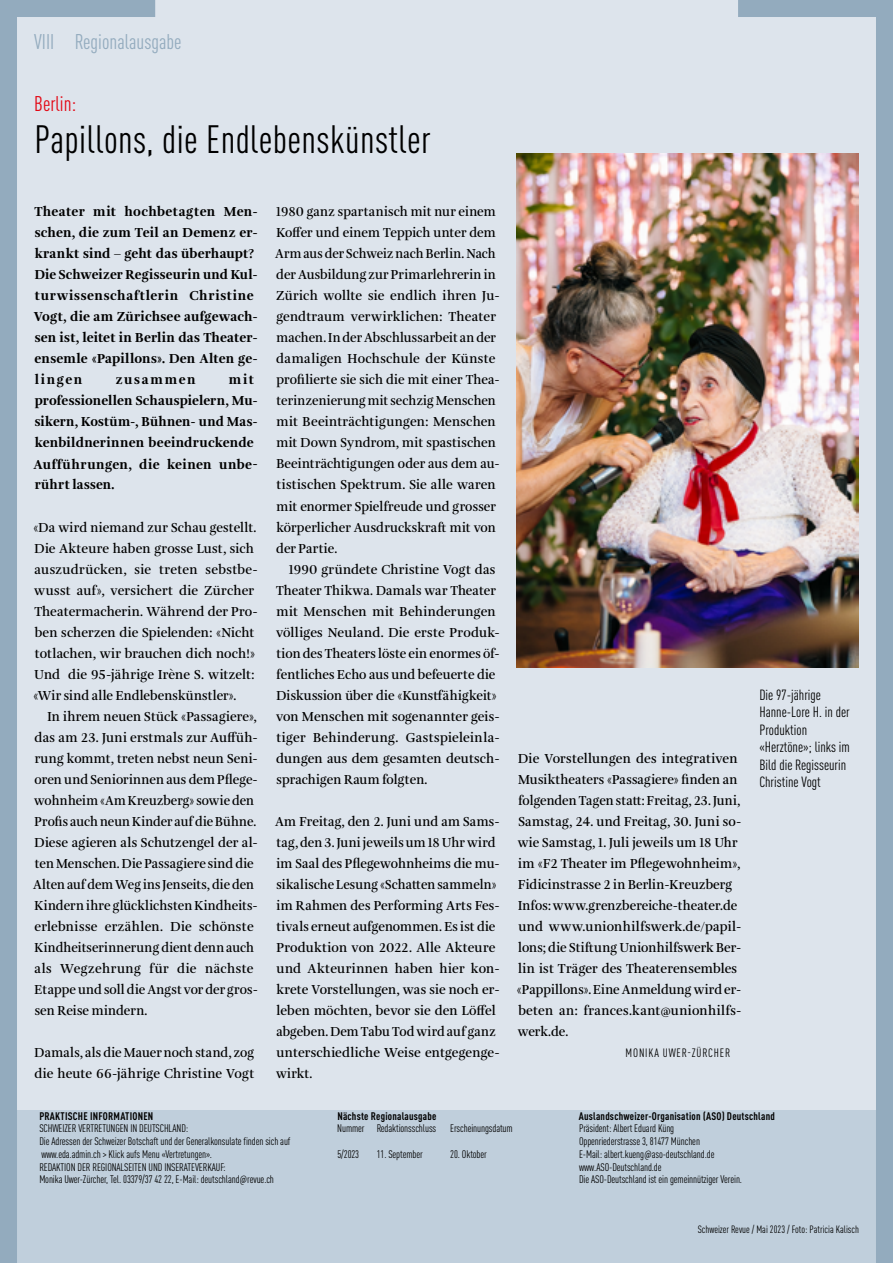
<style>
.page{position:relative;width:893px;height:1263px;background:#dde4ec}
.page>*{position:absolute;margin:0;border:0;box-sizing:border-box;transform-origin:0 0}
.t1{font:condensed 39px "DINOT";letter-spacing:.01em;color:#000}
.t2{font:condensed 21px "DINOT";color:#93abbe}
.t3{font:condensed 21px "DINOT";color:#e30613}
.t4{font:condensed 14.7px/17.5px "DINOT";color:#000}
.t5{font:600 13.5px/21px "Amalia Pro";letter-spacing:.01em;color:#000;scale:.95 1}
.t6{font:600 13.5px/21px "Amalia Pro";letter-spacing:.01em;color:#000}
.t7{font:600 13.5px/21px "Amalia Pro";letter-spacing:.01em;color:#000;scale:.96 1}
.t8{font:900 13.5px/21px "Amalia Pro";letter-spacing:.015em;color:#000}
.t9{font:900 13.5px "Amalia Pro";letter-spacing:.12em;color:#000}
.t10{font:condensed 12px "DINOT";letter-spacing:.07em;color:#000}
.t11{font:condensed 10.8px/12.8px "DINOT";letter-spacing:-.01em;color:#000}
.t12{font:700 condensed 10.8px "DINOT";letter-spacing:.02em;color:#000}
.t13{font:condensed 10.5px "DINOT";color:#000}
</style>
<div class="page">
<div style="left:0;top:1110px;width:893px;height:153px;background:#c0cfdc"></div>
<svg style="left:0;top:0;width:155px;height:1263px"></svg>
<svg style="left:738px;top:0;width:155px;height:1263px"></svg>
<img style="left:516px;top:153px;width:343px;height:514px">
<h2 class="t2" style="left:34px;top:30px;width:149px">VIII Regionalausgabe</h2>
<h2 class="t3" style="left:34px;top:92px;width:44px">Berlin:</h2>
<h1 class="t1" style="left:34px;top:117px;width:398px">Papillons, die Endlebenskünstler</h1>
<p class="t8" style="left:34px;top:202px;width:226px">Theater mit hochbetagten Men&shy;schen, die zum Teil an Demenz er&shy;krankt sind – geht das überhaupt?<br>Die Schweizer Regisseurin und Kul&shy;turwissenschaftlerin Christine<br>Vogt, die am Zürichsee aufgewach&shy;sen ist, leitet in Berlin das Theater&shy;ensemle «Papillons». Den Alten ge&shy;lingen</p>
<p class="t5" style="left:275px;top:202px;width:238px">1980 ganz spartanisch mit nur einem Koffer und einem Teppich unter dem Arm aus der Schweiz nach Berlin. Nach der Ausbildung zur Primarlehrerin in Zürich wollte sie endlich ihren Ju&shy;gendtraum verwirklichen: Theater machen. In der Abschlussarbeit an der damaligen Hochschule der Künste profilierte sie sich die mit einer Thea&shy;terinzenierung mit sechzig Menschen mit Beeinträchtigungen: Menschen mit Down Syndrom, mit spastischen Beeinträchtigungen oder aus dem au&shy;tistischen Spektrum. Sie alle waren mit enormer Spielfreude und grosser körperlicher Ausdruckskraft mit von der Partie.</p>
<p class="t6" style="left:276px;top:559px;width:225px;text-indent:13px">1990 gründete Christine Vogt das Theater Thikwa. Damals war Theater mit Menschen mit Behinderungen völliges Neuland. Die erste Produk&shy;tion des Theaters löste ein enormes öf&shy;fentliches Echo aus und befeuerte die Diskussion über die «Kunstfähigkeit» von Menschen mit sogenannter geis&shy;tiger Behinderung. Gastspieleinla&shy;dungen aus dem gesamten deutsch&shy;sprachigen Raum folgten.</p>
<p class="t5" style="left:275px;top:811px;width:238px">Am Freitag, den 2. Juni und am Sams&shy;tag, den 3. Juni jeweils um 18 Uhr wird im Saal des Pflegewohnheims die mu&shy;sikalische Lesung «Schatten sammeln» im Rahmen des Performing Arts Fes&shy;tivals erneut aufgenommen. Es ist die Produktion von 2022. Alle Akteure und Akteurinnen haben hier kon&shy;krete Vorstellungen, was sie noch er&shy;leben möchten, bevor sie den Löffel abgeben. Dem Tabu Tod wird auf ganz unterschiedliche Weise entgegenge&shy;wirkt.</p>
<p class="t8" style="left:33px;top:370px;width:226px;text-indent:196px">mit professionellen Schauspielern, Mu&shy;sikern, Kostüm-, Bühnen- und Mas&shy;kenbildnerinnen beeindruckende<br>Aufführungen, die keinen unbe&shy;rührt lassen.</p>
<p class="t7" style="left:33px;top:517px;width:236px">«Da wird niemand zur Schau gestellt.<br>Die Akteure haben grosse Lust, sich auszudrücken, sie treten sebstbe&shy;wusst auf», versichert die Zürcher Theatermacherin. Während der Pro&shy;ben scherzen die Spielenden: «Nicht totlachen, wir brauchen dich noch!» Und die 95-jährige Irène S. witzelt: «Wir sind alle Endlebenskünstler».</p>
<p class="t7" style="left:33px;top:706px;width:236px;text-indent:14px">In ihrem neuen Stück «Passagiere», das am 23. Juni erstmals zur Auffüh&shy;rung kommt, treten nebst neun Seni&shy;oren und Seniorinnen aus dem Pflege&shy;wohnheim «Am Kreuzberg» sowie den Profis auch neunKinder auf die Bühne.<br>Diese agieren als Schutzengel der al&shy;ten Menschen. Die Passagiere sind die Alten auf dem Weg ins Jenseits, die den Kindern ihre glücklichsten Kindheits&shy;erlebnisse erzählen. Die schönste Kindheitserinnerung dient denn auch als Wegzehrung für die nächste Etappe und soll die Angst vor der gros&shy;sen Reise mindern.</p>
<p class="t5" style="left:35px;top:1042px;width:233px">Damals, als die Mauer noch stand, zog die heute 66-jährige Christine Vogt</p>
<p class="t12" style="left:39px;top:1109px;width:115px">PRAKTISCHE INFORMATIONEN</p>
<p class="t11" style="left:39px;top:1122px;width:253px">SCHWEIZER VERTRETUNGEN IN DEUTSCHLAND:<br>Die Adressen der Schweizer Botschaft und der Generalkonsulate finden sich auf www.eda.admin.ch &gt; Klick aufs Menu «Vertretungen».<br>REDAKTION DER REGIONALSEITEN UND INSERATEVERKAUF:<br>Monika Uwer-Zürcher, Tel. 03379/37 42 22, E-Mail: deutschland@revue.ch</p>
<p class="t9" style="left:116px;top:372px;width:81px">zusammen</p>
<p class="t4" style="left:759px;top:685px;width:92px">Die 97-jährige<br>Hanne-Lore H. in der<br>Produktion «Herztöne»; links im<br>Bild die Regisseurin<br>Christine Vogt</p>
<p class="t6" style="left:517px;top:748px;width:226px">Die Vorstellungen des integrativen Musiktheaters «Passagiere» finden an folgenden Tagen statt: Freitag, 23. Juni, Samstag, 24. und Freitag, 30. Juni so&shy;wie Samstag, 1. Juli jeweils um 18 Uhr im «F2 Theater im Pflegewohnheim», Fidicinstrasse 2 in Berlin-Kreuzberg Infos: www.grenzbereiche-theater.de und www.unionhilfswerk.de/papil&shy;lons; die Stiftung Unionhilfswerk Ber&shy;lin ist Träger des Theaterensembles «Pappillons». Eine Anmeldung wird er&shy;beten an: frances.kant@unionhilfs&shy;werk.de.</p>
<p class="t10" style="left:626px;top:1045px;width:106px">MONIKA UWER-ZÜRCHER</p>
<p class="t12" style="left:579px;top:1109px;width:198px">Auslandschweizer-Organisation (ASO) Deutschland</p>
<p class="t11" style="left:579px;top:1122px;width:165px">Präsident: Albert Eduard Küng<br>Oppenriederstrasse 3, 81477 München<br>E-Mail: albert.kueng@aso-deutschland.de www.ASO-Deutschland.de<br>Die ASO-Deutschland ist ein gemeinnütziger Verein.</p>
<p class="t12" style="left:337px;top:1109px;width:101px">Nächste Regionalausgabe</p>
<p class="t11" style="left:337px;top:1122px;width:100px">Nummer Redaktionsschluss</p>
<p class="t11" style="left:450px;top:1122px;width:64px">Erscheinungsdatum</p>
<p class="t11" style="left:337px;top:1147px;width:23px">5/2023</p>
<p class="t11" style="left:377px;top:1147px;width:47px">11. September</p>
<p class="t11" style="left:450px;top:1147px;width:38px">20. Oktober</p>
<p class="t13" style="left:698px;top:1223px;width:163px">Schweizer Revue / Mai 2023 / Foto: Patricia Kalisch</p>
</div>
